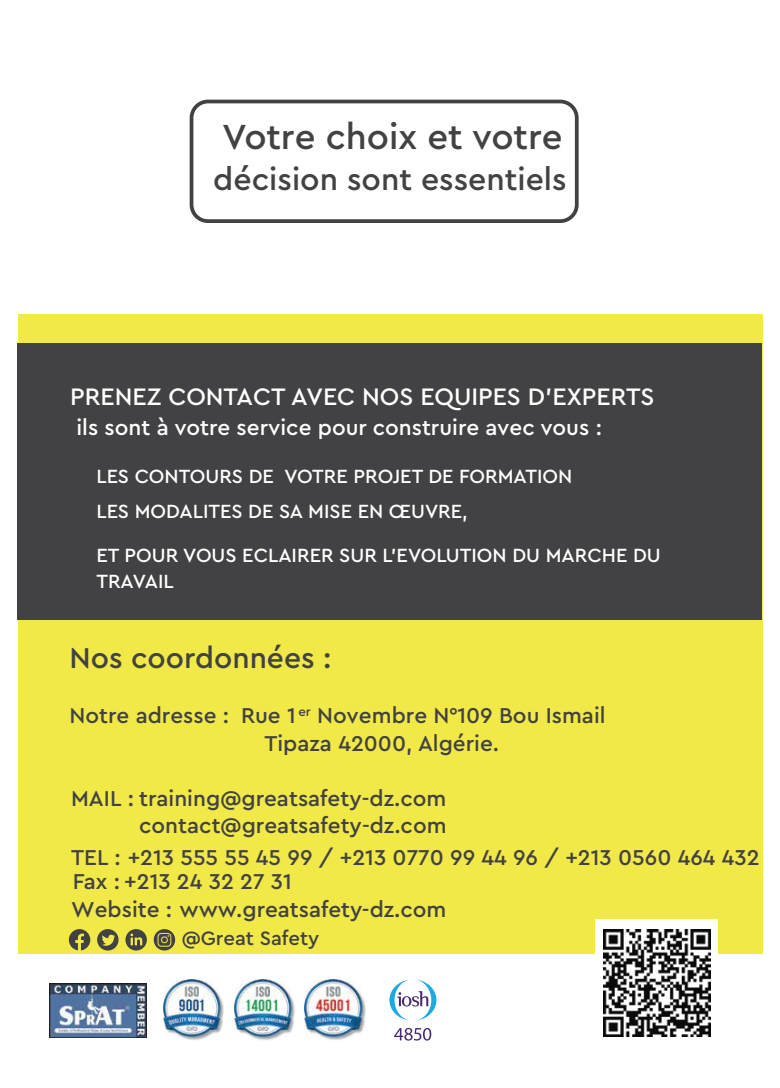
<style>
.page{position:relative;width:780px;height:1088px;background:#fff}
.page>*{position:absolute;margin:0;border:0;box-sizing:border-box;transform-origin:0 0}
.t1{font:500 36.5px "Cera Pro";color:#424143}
.t2{font:500 31.88px "Cera Pro";color:#424143}
.t3{font:500 30px "Cera Pro";color:#424143}
.t4{font:500 25px "Cera Pro";color:#fff}
.t5{font:500 22.5px/27.5px "Cera Pro";color:#424143}
.t6{font:500 22.5px "Cera Pro";color:#fff}
.t7{font:500 20.38px "Cera Pro";color:#424143}
.t8{font:500 20px/35px "Cera Pro";color:#fff}
</style>
<div class="page">
<div style="left:18px;top:314px;width:744px;height:640px;background:#f1e948"></div>
<div style="left:595px;top:919px;width:123px;height:127px;background:#fff"></div>
<div style="left:190px;top:100px;width:388px;height:123px;border:4px solid #424143;border-radius:16px"></div>
<div style="left:18px;top:343px;width:744px;height:277px;background:#424143"></div>
<svg style="left:125px;top:929px;width:22px;height:21px"></svg>
<svg style="left:68px;top:929px;width:23px;height:21px"></svg>
<svg style="left:97px;top:929px;width:21px;height:21px"></svg>
<svg style="left:154px;top:929px;width:21px;height:21px"></svg>
<img style="left:603px;top:929px;width:107px;height:107px">
<svg style="left:389px;top:979px;width:47px;height:41px"></svg>
<svg style="left:394px;top:1028px;width:37px;height:12px"></svg>
<img style="left:49px;top:983px;width:97px;height:54px">
<img style="left:163px;top:979px;width:61px;height:61px">
<img style="left:305px;top:979px;width:61px;height:61px">
<img style="left:234px;top:979px;width:61px;height:61px">
<h1 class="t1" style="left:222px;top:113px;width:341px">Votre choix et votre</h1>
<h2 class="t2" style="left:213px;top:159px;width:355px">décision sont essentiels</h2>
<p class="t4" style="left:70px;top:380px;width:585px">PRENEZ CONTACT AVEC NOS EQUIPES D’EXPERTS</p>
<p class="t6" style="left:76px;top:412px;width:527px">ils sont à votre service pour construire avec vous :</p>
<p class="t8" style="left:96px;top:458px;width:477px">LES CONTOURS DE VOTRE PROJET DE FORMATION<br>LES MODALITES DE SA MISE EN ŒUVRE,</p>
<p class="t8" style="left:96px;top:541px;width:565px;line-height:26.2px">ET POUR VOUS ECLAIRER SUR L’EVOLUTION DU MARCHE DU<br>TRAVAIL</p>
<h3 class="t3" style="left:70px;top:638px;width:263px">Nos coordonnées :</h3>
<p class="t5" style="left:264px;top:701px;width:342px;text-indent:-195px">Notre adresse : Rue 1 <sup>er</sup> Novembre N°109 Bou Ismail<br>Tipaza 42000, Algérie.</p>
<p class="t5" style="left:71px;top:784px;width:377px;line-height:27px;text-align:right">MAIL : training@greatsafety-dz.com contact@greatsafety-dz.com</p>
<p class="t5" style="left:71px;top:866px;width:377px;line-height:27.9px">Fax : +213 24 32 27 31<br>Website : www.greatsafety-dz.com</p>
<p class="t5" style="left:71px;top:843px;width:690px">TEL : +213 555 55 45 99 / +213 0770 99 44 96 / +213 0560 464 432</p>
<p class="t7" style="left:182px;top:924px;width:139px">@Great Safety</p>
</div>
